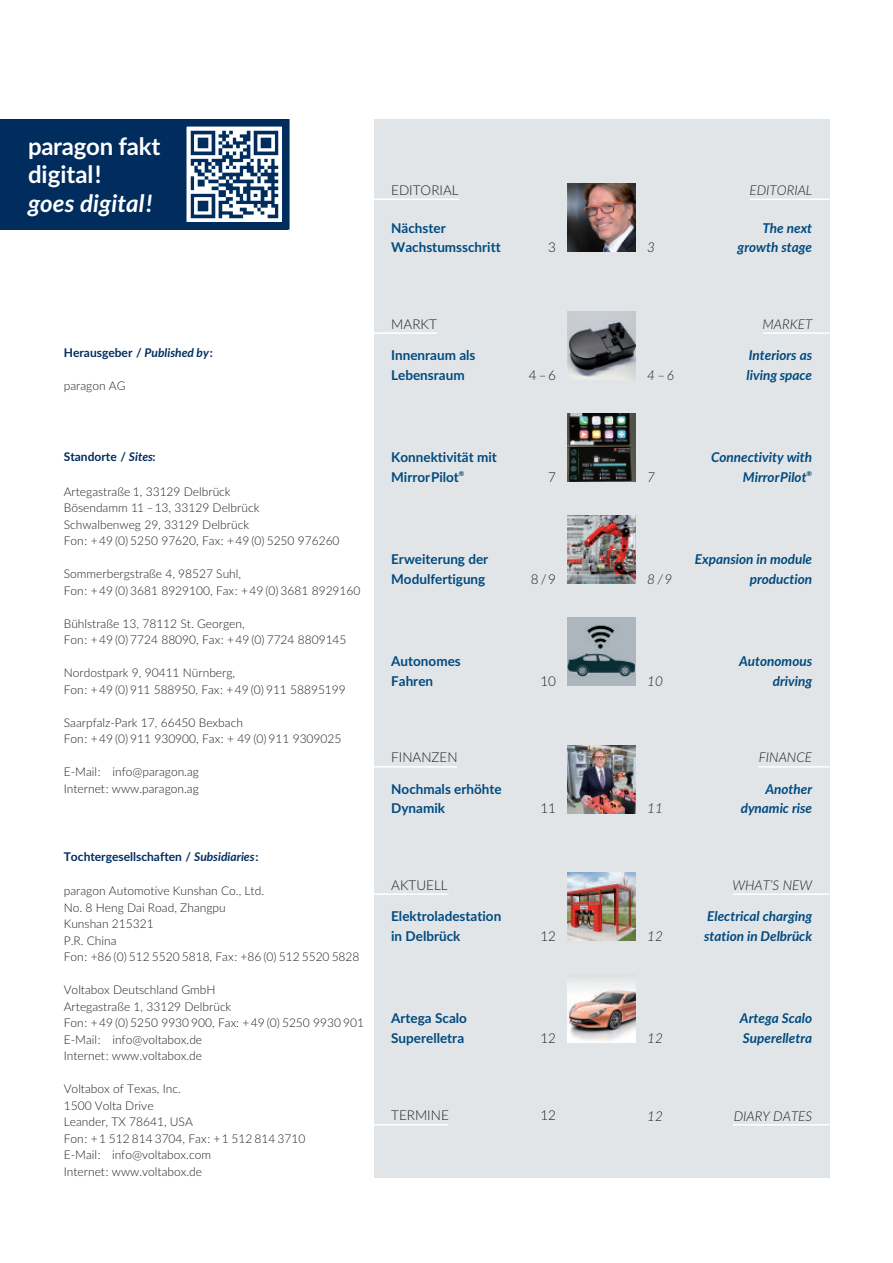
<style>
.page{position:relative;width:893px;height:1263px;background:#fff}
.page>*{position:absolute;margin:0;border:0;box-sizing:border-box;transform-origin:0 0}
.t1{font:700 24px/28.5px "Lato";letter-spacing:-.01em;color:#fff}
.t2{font:italic 700 24px "Lato";letter-spacing:.005em;color:#fff}
.t3{font:700 13.5px/19.5px "Lato";color:#004a7f}
.t4{font:italic 700 13.5px "Lato";color:#004a7f}
.t5{font:italic 300 13.5px "Lato";color:#231f20}
.t6{font:300 13.5px "Lato";color:#231f20}
.t7{font:300 12px/16.5px "Lato";color:#231f20}
.t8{font:700 12px "Lato";color:#002d5e}
.s1{font-style:italic}
</style>
<div class="page">
<div style="left:374px;top:119px;width:455px;height:1059px;background:#e1e5e7"></div>
<img style="left:568px;top:311px;width:68px;height:68px">
<img style="left:568px;top:413px;width:68px;height:68px">
<img style="left:568px;top:515px;width:68px;height:68px">
<img style="left:568px;top:617px;width:68px;height:68px">
<img style="left:568px;top:745px;width:68px;height:68px">
<img style="left:568px;top:872px;width:68px;height:69px">
<img style="left:568px;top:982px;width:68px;height:61px">
<div style="left:0;top:119px;width:287px;height:111px;background:#002d5e"></div>
<img style="left:188px;top:128px;width:93px;height:93px">
<div style="left:179px;top:119px;width:111px;height:111px;border:8px solid #002d5e"></div>
<hr style="left:750px;top:199px;width:79px;height:1px;background:#fff">
<hr style="left:374px;top:332px;width:63px;height:2px;background:#fff">
<hr style="left:763px;top:332px;width:66px;height:2px;background:#fff">
<hr style="left:374px;top:766px;width:83px;height:1px;background:#fff">
<hr style="left:758px;top:766px;width:71px;height:1px;background:#fff">
<hr style="left:374px;top:893px;width:75px;height:2px;background:#fff">
<hr style="left:733px;top:893px;width:96px;height:2px;background:#fff">
<hr style="left:374px;top:1124px;width:74px;height:1px;background:#fff">
<hr style="left:733px;top:1124px;width:96px;height:1px;background:#fff">
<hr style="left:374px;top:199px;width:85px;height:1px;background:#fff">
<img style="left:568px;top:184px;width:68px;height:68px">
<h1 class="t1" style="left:28px;top:132px;width:134px">paragon fakt digital!</h1>
<h1 class="t2" style="left:28px;top:189px;width:126px">goes digital!</h1>
<p class="t8" style="left:64px;top:346px;width:151px">Herausgeber / <span class="s1">Published by</span>:</p>
<p class="t7" style="left:64px;top:377px;width:63px">paragon AG</p>
<p class="t8" style="left:64px;top:450px;width:93px">Standorte / <span class="s1">Sites</span>:</p>
<p class="t7" style="left:64px;top:483px;width:277px">Artegastraße 1, 33129 Delbrück<br>Bösendamm 11 –13, 33129 Delbrück Schwalbenweg 29, 33129 Delbrück<br>Fon: +49 (0) 5250 97620, Fax: +49 (0) 5250 976260</p>
<p class="t7" style="left:64px;top:566px;width:298px">Sommerbergstraße 4, 98527 Suhl,<br>Fon: +49 (0) 3681 8929100, Fax: +49 (0) 3681 8929160</p>
<p class="t7" style="left:64px;top:615px;width:284px">Bühlstraße 13, 78112 St. Georgen,<br>Fon: +49 (0) 7724 88090, Fax: +49 (0) 7724 8809145</p>
<p class="t7" style="left:64px;top:665px;width:284px">Nordostpark 9, 90411 Nürnberg,<br>Fon: +49 (0) 911 588950, Fax: +49 (0) 911 58895199</p>
<p class="t7" style="left:64px;top:714px;width:279px">Saarpfalz-Park 17, 66450 Bexbach<br>Fon: +49 (0) 911 930900, Fax: + 49 (0) 911 9309025</p>
<p class="t7" style="left:64px;top:764px;width:137px">E-Mail: info@paragon.ag<br>Internet: www.paragon.ag</p>
<p class="t8" style="left:64px;top:850px;width:196px">Tochtergesellschaften / <span class="s1">Subsidiaries</span>:</p>
<p class="t7" style="left:64px;top:883px;width:297px">paragon Automotive Kunshan Co., Ltd.<br>No. 8 Heng Dai Road, Zhangpu<br>Kunshan 215321<br>P.R. China<br>Fon: +86 (0) 512 5520 5818, Fax: +86 (0) 512 5520 5828</p>
<p class="t7" style="left:64px;top:982px;width:302px">Voltabox Deutschland GmbH<br>Artegastraße 1, 33129 Delbrück<br>Fon: +49 (0) 5250 9930 900, Fax: +49 (0) 5250 9930 901<br>E-Mail: info@voltabox.de<br>Internet: www.voltabox.de</p>
<p class="t7" style="left:64px;top:1081px;width:243px">Voltabox of Texas, Inc.<br>1500 Volta Drive<br>Leander, TX 78641, USA<br>Fon: +1 512 814 3704, Fax: +1 512 814 3710<br>E-Mail: info@voltabox.com<br>Internet: www.voltabox.de</p>
<p class="t6" style="left:391px;top:183px;width:69px">EDITORIAL</p>
<p class="t3" style="left:391px;top:218px;width:111px">Nächster<br>Wachstumsschritt</p>
<p class="t6" style="left:391px;top:316px;width:47px">MARKT</p>
<p class="t3" style="left:391px;top:346px;width:86px">Innenraum als<br>Lebensraum</p>
<p class="t6" style="left:548px;top:240px;width:9px">3</p>
<p class="t6" style="left:529px;top:367px;width:29px">4–6</p>
<p class="t3" style="left:391px;top:448px;width:107px">Konnektivität mit<br>MirrorPilot<sup>®</sup></p>
<p class="t6" style="left:548px;top:469px;width:9px">7</p>
<p class="t3" style="left:391px;top:550px;width:99px">Erweiterung der<br>Modulfertigung</p>
<p class="t3" style="left:391px;top:652px;width:71px">Autonomes<br>Fahren</p>
<p class="t6" style="left:391px;top:750px;width:68px">FINANZEN</p>
<p class="t3" style="left:391px;top:779px;width:112px">Nochmals erhöhte<br>Dynamik</p>
<p class="t6" style="left:391px;top:877px;width:58px">AKTUELL</p>
<p class="t3" style="left:391px;top:907px;width:112px">Elektroladestation in Delbrück</p>
<p class="t3" style="left:391px;top:1009px;width:77px">Artega Scalo<br>Superelletra</p>
<p class="t6" style="left:531px;top:571px;width:27px">8/9</p>
<p class="t6" style="left:540px;top:673px;width:17px">10</p>
<p class="t6" style="left:540px;top:801px;width:17px">11</p>
<p class="t6" style="left:540px;top:928px;width:17px">12</p>
<p class="t6" style="left:540px;top:1030px;width:17px">12</p>
<p class="t6" style="left:391px;top:1108px;width:59px">TERMINE</p>
<p class="t6" style="left:540px;top:1108px;width:17px">12</p>
<p class="t5" style="left:749px;top:183px;width:64px">EDITORIAL</p>
<p class="t4" style="left:762px;top:220px;width:51px">The next</p>
<p class="t5" style="left:647px;top:240px;width:9px">3</p>
<p class="t4" style="left:738px;top:240px;width:76px">growth stage</p>
<p class="t5" style="left:762px;top:316px;width:51px">MARKET</p>
<p class="t4" style="left:749px;top:348px;width:65px">Interiors as</p>
<p class="t5" style="left:647px;top:367px;width:28px">4–6</p>
<p class="t4" style="left:747px;top:367px;width:67px">living space</p>
<p class="t4" style="left:711px;top:450px;width:102px">Connectivity with</p>
<p class="t5" style="left:647px;top:469px;width:9px">7</p>
<p class="t4" style="left:743px;top:469px;width:71px">MirrorPilot<sup>®</sup></p>
<p class="t4" style="left:695px;top:552px;width:119px">Expansion in module</p>
<p class="t5" style="left:647px;top:571px;width:27px">8/9</p>
<p class="t4" style="left:750px;top:571px;width:64px">production</p>
<p class="t4" style="left:739px;top:654px;width:75px">Autonomous</p>
<p class="t5" style="left:647px;top:673px;width:17px">10</p>
<p class="t4" style="left:773px;top:673px;width:41px">driving</p>
<p class="t5" style="left:759px;top:750px;width:55px">FINANCE</p>
<p class="t4" style="left:765px;top:781px;width:48px">Another</p>
<p class="t5" style="left:647px;top:801px;width:17px">11</p>
<p class="t4" style="left:741px;top:801px;width:73px">dynamic rise</p>
<p class="t5" style="left:732px;top:877px;width:81px">WHAT’S NEW</p>
<p class="t4" style="left:707px;top:909px;width:106px">Electrical charging</p>
<p class="t5" style="left:647px;top:928px;width:17px">12</p>
<p class="t4" style="left:704px;top:928px;width:110px">station in Delbrück</p>
<p class="t4" style="left:740px;top:1011px;width:74px">Artega Scalo</p>
<p class="t5" style="left:647px;top:1030px;width:17px">12</p>
<p class="t4" style="left:743px;top:1030px;width:71px">Superelletra</p>
<p class="t5" style="left:647px;top:1108px;width:17px">12</p>
<p class="t5" style="left:734px;top:1108px;width:80px">DIARY DATES</p>
</div>
